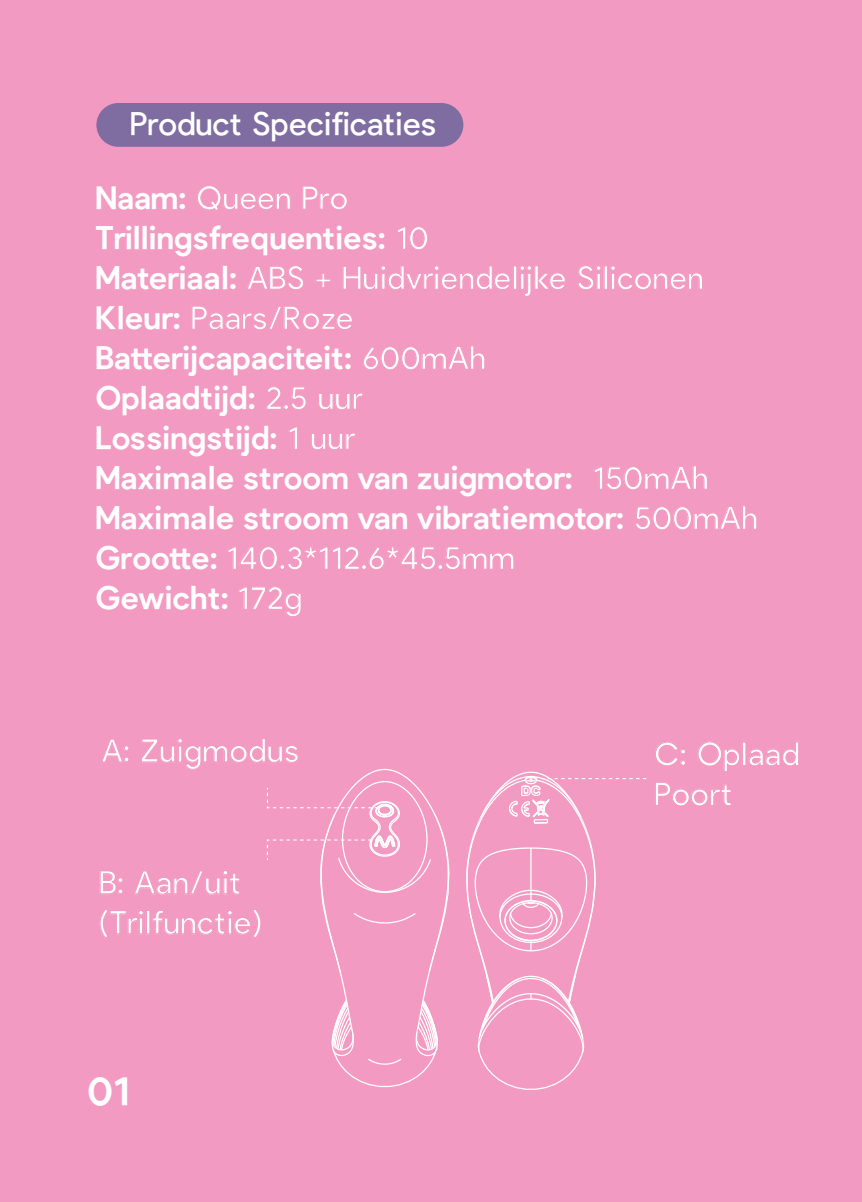
<style>
.page{position:relative;width:862px;height:1202px;background:#f29ac1}
.page>*{position:absolute;margin:0;border:0;box-sizing:border-box;transform-origin:0 0}
.t1{font:600 40px "Pulp Display";color:#fff}
.t2{font:600 32px/40px "Pulp Display";color:#fff}
.t3{font:32px/40px "Pulp Display";color:#fff}
.s1{font-weight:400}
</style>
<div class="page">
<div style="left:197px;top:185px;width:94px;height:26px;background:#f29ac1"></div>
<svg style="left:302px;top:186px;width:46px;height:24px"></svg>
<svg style="left:396px;top:226px;width:32px;height:24px"></svg>
<svg style="left:247px;top:265px;width:57px;height:25px"></svg>
<svg style="left:316px;top:273px;width:15px;height:15px"></svg>
<div style="left:343px;top:265px;width:168px;height:25px;background:#f29ac1"></div>
<div style="left:513px;top:266px;width:4px;height:23px;border:1px solid #f29ac1"></div>
<svg style="left:520px;top:265px;width:46px;height:32px"></svg>
<svg style="left:577px;top:265px;width:24px;height:25px"></svg>
<div style="left:597px;top:273px;width:3px;height:16px;border:1px solid #f29ac1"></div>
<div style="left:604px;top:266px;width:4px;height:23px;border:1px solid #f29ac1"></div>
<div style="left:611px;top:266px;width:92px;height:24px;background:#f29ac1"></div>
<div style="left:192px;top:306px;width:161px;height:24px;background:#f29ac1"></div>
<div style="left:363px;top:345px;width:122px;height:25px;background:#f29ac1"></div>
<svg style="left:266px;top:386px;width:41px;height:24px"></svg>
<svg style="left:318px;top:392px;width:46px;height:18px"></svg>
<svg style="left:288px;top:427px;width:10px;height:23px"></svg>
<svg style="left:311px;top:432px;width:45px;height:18px"></svg>
<div style="left:593px;top:465px;width:115px;height:25px;background:#f29ac1"></div>
<div style="left:635px;top:505px;width:122px;height:25px;background:#f29ac1"></div>
<div style="left:227px;top:546px;width:287px;height:24px;background:#f29ac1"></div>
<div style="left:238px;top:586px;width:64px;height:31px;background:#f29ac1"></div>
<div style="left:742px;top:742px;width:4px;height:24px;border:1px solid #f29ac1"></div>
<svg style="left:749px;top:742px;width:50px;height:24px"></svg>
<svg style="left:465px;top:741px;width:275px;height:349px;background:#f29ec3"></svg>
<div style="left:100px;top:738px;width:350px;height:350px;background:#f29ac1"></div>
<p class="t3" style="left:130px;top:107px;width:308px">Product Specificaties</p>
<p class="t2" style="left:95px;top:181px;width:664px">Naam: <span class="s1">Queen Pro<br></span>Trillingsfrequenties: <span class="s1">10<br></span>Materiaal: <span class="s1">ABS + Huidvriendelijke Siliconen<br></span>Kleur: <span class="s1">Paars/Roze<br></span>Batterijcapaciteit: <span class="s1">600mAh<br></span>Oplaadtijd: <span class="s1">2.5 uur<br></span>Lossingstijd: <span class="s1">1 uur<br></span>Maximale stroom van zuigmotor: <span class="s1">150mAh<br></span>Maximale stroom van vibratiemotor: <span class="s1">500mAh<br></span>Grootte: <span class="s1">140.3*112.6*45.5mm<br></span>Gewicht: <span class="s1">172g</span></p>
<p class="t3" style="left:101px;top:733px;width:200px">A: Zuigmodus</p>
<p class="t3" style="left:654px;top:737px;width:147px">C: Oplaad<br>Poort</p>
<p class="t3" style="left:99px;top:865px;width:165px">B: Aan/uit (Trilfunctie)</p>
<p class="t1" style="left:87px;top:1074px;width:45px">01</p>
</div>
